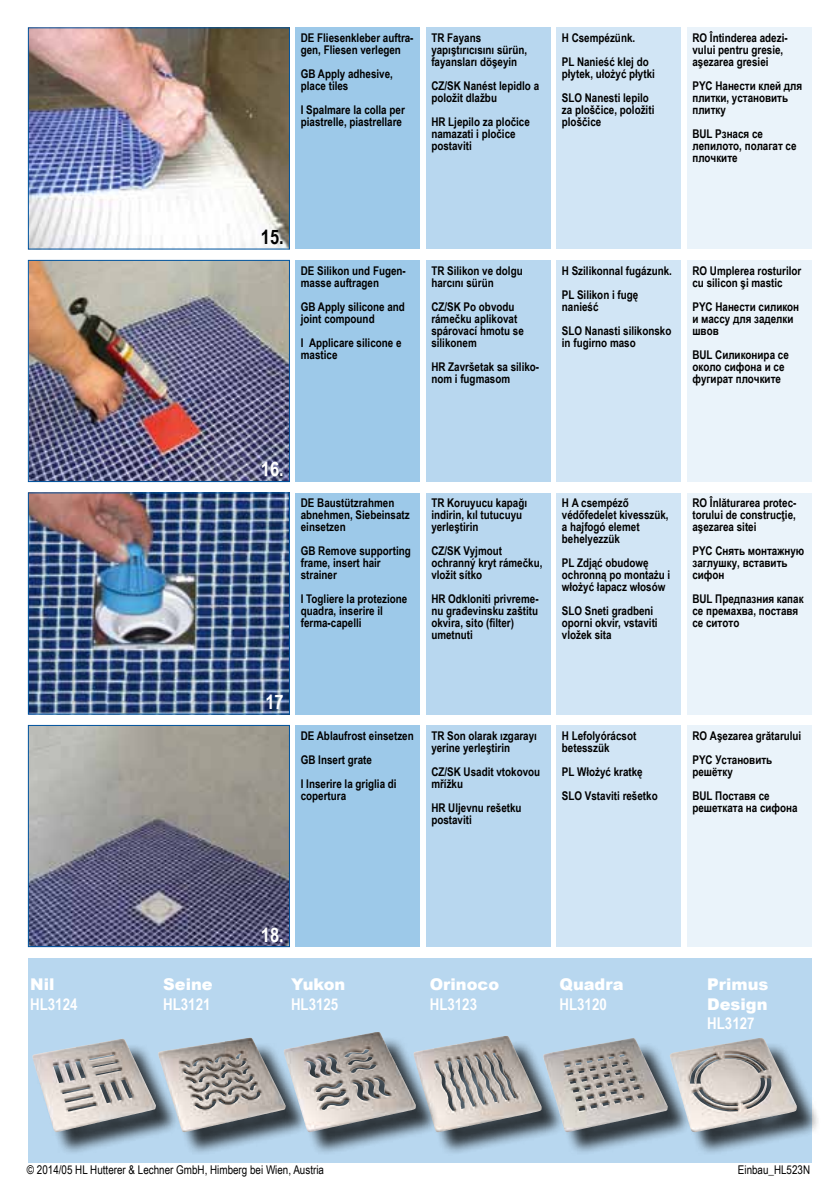
<style>
.page{position:relative;width:840px;height:1191px;background:#fff}
.page>*{position:absolute;margin:0;border:0;box-sizing:border-box;transform-origin:0 0}
.t1{font:700 20px "Arial Narrow";color:#fff}
.t2{font:700 20px "Arial Narrow";color:#000}
.t3{font:900 16.2px/19.4px "Arial";color:#fff}
.t4{font:700 16.2px/19.4px "Arial Narrow";color:#fff}
.t5{font:700 12px/12px "Arial Narrow";color:#000}
.t6{font:12px "Arial Narrow";color:#000}
.s1{font-family:"Arial";font-weight:900}
.s2{font-family:"Arial Narrow";font-weight:700}
</style>
<div class="page">
<div style="left:28px;top:958px;width:783px;height:204px;background:#b8d7ef"></div>
<img style="left:30px;top:29px;width:258px;height:218px">
<div style="left:28px;top:27px;width:262px;height:222px;border:1px solid #00549f"></div>
<div style="left:295px;top:28px;width:125px;height:221px;background:#9dc9e9"></div>
<div style="left:425px;top:28px;width:125px;height:221px;background:#b8d7ef"></div>
<div style="left:556px;top:28px;width:124px;height:221px;background:#d1e5f5"></div>
<div style="left:686px;top:28px;width:125px;height:221px;background:#eaf3fa"></div>
<img style="left:30px;top:262px;width:258px;height:218px">
<div style="left:28px;top:260px;width:262px;height:222px;border:1px solid #00549f"></div>
<div style="left:295px;top:260px;width:125px;height:221px;background:#9dc9e9"></div>
<div style="left:425px;top:260px;width:125px;height:221px;background:#b8d7ef"></div>
<div style="left:556px;top:260px;width:124px;height:221px;background:#d1e5f5"></div>
<div style="left:686px;top:260px;width:125px;height:221px;background:#eaf3fa"></div>
<img style="left:30px;top:494px;width:258px;height:218px">
<div style="left:28px;top:492px;width:262px;height:222px;border:1px solid #00549f"></div>
<div style="left:295px;top:493px;width:125px;height:221px;background:#9dc9e9"></div>
<div style="left:425px;top:493px;width:125px;height:221px;background:#b8d7ef"></div>
<div style="left:556px;top:493px;width:124px;height:221px;background:#d1e5f5"></div>
<div style="left:686px;top:493px;width:125px;height:221px;background:#eaf3fa"></div>
<img style="left:30px;top:727px;width:258px;height:218px">
<div style="left:28px;top:725px;width:262px;height:222px;border:1px solid #00549f"></div>
<div style="left:295px;top:725px;width:125px;height:221px;background:#9dc9e9"></div>
<div style="left:425px;top:725px;width:125px;height:221px;background:#b8d7ef"></div>
<div style="left:556px;top:725px;width:124px;height:221px;background:#d1e5f5"></div>
<div style="left:686px;top:725px;width:125px;height:221px;background:#eaf3fa"></div>
<div style="left:416px;top:1038px;width:148px;height:117px;background:#000;opacity:.75"></div>
<img style="left:439px;top:1036px;width:65px;height:88px">
<div style="left:161px;top:1040px;width:148px;height:115px;background:#000;opacity:.75"></div>
<img style="left:161px;top:1038px;width:87px;height:81px">
<div style="left:286px;top:1035px;width:153px;height:120px;background:#000;opacity:.75"></div>
<img style="left:283px;top:1032px;width:93px;height:100px">
<div style="left:35px;top:1041px;width:144px;height:114px;background:#000;opacity:.75"></div>
<img style="left:32px;top:1039px;width:89px;height:89px">
<div style="left:546px;top:1041px;width:144px;height:114px;background:#000;opacity:.75"></div>
<img style="left:542px;top:1038px;width:89px;height:93px">
<div style="left:672px;top:1041px;width:148px;height:114px;background:#000;opacity:.75"></div>
<img style="left:669px;top:1038px;width:90px;height:93px">
<p class="t5" style="left:300px;top:31px;width:114px">DE Fliesenkleber auftra&shy;gen, Fliesen verlegen</p>
<p class="t5" style="left:300px;top:67px;width:94px">GB Apply adhesive, place tiles</p>
<p class="t5" style="left:300px;top:103px;width:105px">I Spalmare la colla per piastrelle, piastrellare</p>
<p class="t5" style="left:431px;top:31px;width:97px">TR Fayans yapıştırıcısını sürün, fayansları döşeyin</p>
<p class="t5" style="left:431px;top:79px;width:109px">CZ/SK Nanést lepidlo a položit dlažbu</p>
<p class="t5" style="left:431px;top:115px;width:100px">HR Ljepilo za pločice namazati i pločice postaviti</p>
<p class="t5" style="left:561px;top:25px;width:88px;line-height:24px">H Csempézünk.<br>PL Nanieść klej do</p>
<p class="t5" style="left:561px;top:61px;width:94px;line-height:24px">płytek, ułożyć płytki<br>SLO Nanesti lepilo</p>
<p class="t5" style="left:561px;top:103px;width:94px">za ploščice, položiti ploščice</p>
<p class="t5" style="left:692px;top:31px;width:97px">RO Întinderea adezi&shy;vului pentru gresie, aşezarea gresiei</p>
<p class="t5" style="left:692px;top:79px;width:111px">PYC Нанести клей для плитки, установить плитку</p>
<p class="t5" style="left:692px;top:127px;width:106px">BUL Рзнася се лепилото, полагат се плочките</p>
<p class="t2" style="left:261px;top:222px;width:24px">15.</p>
<p class="t5" style="left:300px;top:264px;width:106px">DE Silikon und Fugen&shy;masse auftragen</p>
<p class="t5" style="left:300px;top:300px;width:106px">GB Apply silicone and joint compound</p>
<p class="t5" style="left:300px;top:336px;width:102px">I Applicare silicone e mastice</p>
<p class="t5" style="left:431px;top:264px;width:93px">TR Silikon ve dolgu harcını sürün</p>
<p class="t5" style="left:431px;top:300px;width:94px">CZ/SK Po obvodu rámečku aplikovat spárovací hmotu se silikonem</p>
<p class="t5" style="left:431px;top:360px;width:109px">HR Završetak sa siliko&shy;nom i fugmasom</p>
<p class="t5" style="left:561px;top:258px;width:111px;line-height:24px">H Szilikonnal fugázunk.<br>PL Silikon i fugę</p>
<p class="t5" style="left:561px;top:294px;width:111px;line-height:24px">nanieść<br>SLO Nanasti silikonsko</p>
<p class="t5" style="left:561px;top:336px;width:75px">in fugirno maso</p>
<p class="t5" style="left:692px;top:264px;width:110px">RO Umplerea rosturilor cu silicon şi mastic</p>
<p class="t5" style="left:692px;top:300px;width:108px">PYC Нанести силикон и массу для заделки швов</p>
<p class="t5" style="left:692px;top:348px;width:98px">BUL Силиконира се около сифона и се фугират плочките</p>
<p class="t1" style="left:261px;top:454px;width:24px">16.</p>
<p class="t5" style="left:300px;top:496px;width:110px">DE Baustützrahmen abnehmen, Siebeinsatz einsetzen</p>
<p class="t5" style="left:300px;top:544px;width:111px">GB Remove supporting frame, insert hair strainer</p>
<p class="t5" style="left:300px;top:592px;width:108px">I Togliere la protezione quadra, inserire il ferma-capelli</p>
<p class="t5" style="left:431px;top:496px;width:97px">TR Koruyucu kapağı indirin, kıl tutucuyu yerleştirin</p>
<p class="t5" style="left:431px;top:544px;width:113px">CZ/SK Vyjmout ochranný kryt rámečku, vložit sítko</p>
<p class="t5" style="left:431px;top:592px;width:109px">HR Odkloniti privreme&shy;nu građevinsku zaštitu okvira, sito (filter) umetnuti</p>
<p class="t5" style="left:561px;top:496px;width:108px">H A csempéző védőfedelet kivesszük, a hajfogó elemet behelyezzük</p>
<p class="t5" style="left:561px;top:556px;width:110px">PL Zdjąć obudowę ochronną po montażu i włożyć łapacz włosów</p>
<p class="t5" style="left:561px;top:604px;width:97px">SLO Sneti gradbeni oporni okvir, vstaviti vložek sita</p>
<p class="t1" style="left:265px;top:687px;width:20px">17</p>
<p class="t5" style="left:300px;top:723px;width:114px;line-height:24px">DE Ablaufrost einsetzen<br>GB Insert grate<br>I Inserire la griglia di</p>
<p class="t5" style="left:300px;top:789px;width:47px">copertura</p>
<p class="t5" style="left:431px;top:729px;width:107px">TR Son olarak ızgarayı yerine yerleştirin</p>
<p class="t5" style="left:431px;top:765px;width:110px">CZ/SK Usadit vtokovou mřížku</p>
<p class="t5" style="left:431px;top:801px;width:92px">HR Uljevnu rešetku postaviti</p>
<p class="t5" style="left:561px;top:729px;width:76px">H Lefolyórácsot betesszük</p>
<p class="t5" style="left:561px;top:759px;width:97px;line-height:24px">PL Włożyć kratkę<br>SLO Vstaviti rešetko</p>
<p class="t5" style="left:692px;top:496px;width:105px;text-align:justify">RO Înlăturarea protec&shy;torului de construcţie, aşezarea sitei</p>
<p class="t5" style="left:692px;top:544px;width:113px">PYC Снять монтажную заглушку, вставить сифон</p>
<p class="t5" style="left:692px;top:592px;width:113px">BUL Предпазния капак се премахва, поставя се ситото</p>
<p class="t5" style="left:692px;top:723px;width:110px;line-height:24px">RO Aşezarea grătarului<br>PYC Установить</p>
<p class="t5" style="left:692px;top:759px;width:79px;line-height:24px">решётку<br>BUL Поставя се</p>
<p class="t5" style="left:692px;top:801px;width:107px">решетката на сифона</p>
<p class="t1" style="left:261px;top:919px;width:24px">18.</p>
<p class="t4" style="left:30px;top:974px;width:49px"><span class="s1">Nil<br></span>HL3124</p>
<p class="t3" style="left:429px;top:974px;width:71px">Orinoco<br><span class="s2">HL3123</span></p>
<p class="t4" style="left:163px;top:974px;width:51px"><span class="s1">Seine<br></span>HL3121</p>
<p class="t4" style="left:291px;top:974px;width:56px"><span class="s1">Yukon<br></span>HL3125</p>
<p class="t3" style="left:706px;top:974px;width:63px;text-align:justify">Primus Design <span class="s2">HL3127</span></p>
<p class="t3" style="left:559px;top:974px;width:66px">Quadra<br><span class="s2">HL3120</span></p>
<p class="t6" style="left:27px;top:1160px;width:298px">© 2014/05 HL Hutterer &amp; Lechner GmbH, Himberg bei Wien, Austria</p>
<p class="t6" style="left:737px;top:1160px;width:74px">Einbau_HL523N</p>
</div>
